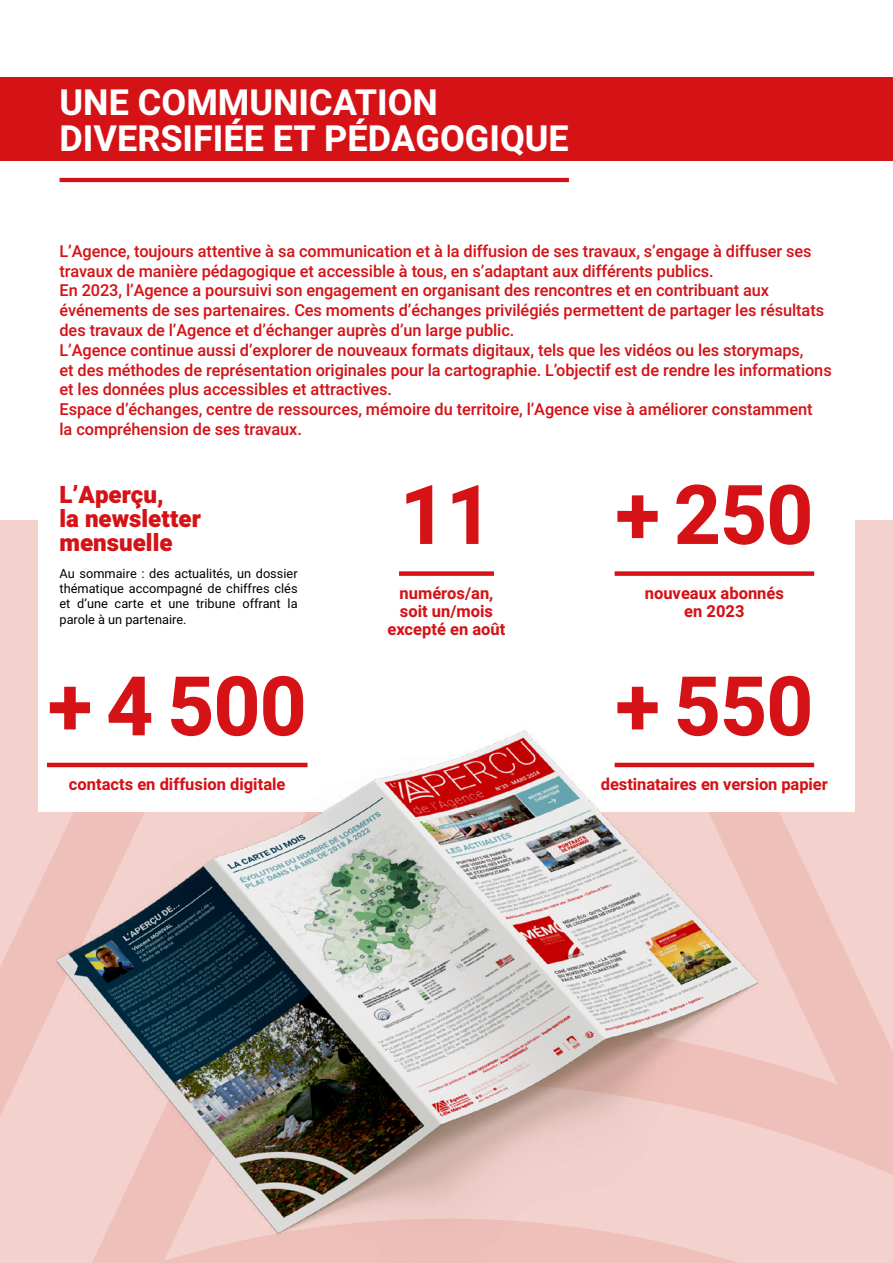
<style>
.page{position:relative;width:893px;height:1263px;background:#fff}
.page>*{position:absolute;margin:0;border:0;box-sizing:border-box;transform-origin:0 0}
.t1{font:700 82.5px "Heebo";letter-spacing:-.015em;color:#d51317}
.t2{font:700 36px/36px "Heebo";color:#fff}
.t3{font:900 24px/24px "Heebo";color:#d51317}
.t4{font:500 16.5px/19.8px "Heebo";letter-spacing:-.005em;color:#d51317}
.t5{font:700 16.5px/18px "Heebo";color:#d51317;text-align:center}
.t6{font:12.75px/15.3px "Heebo";color:#000;text-align:justify}
</style>
<div class="page">
<div style="left:0;top:77px;width:893px;height:84px;background:#d51317"></div>
<div style="left:615px;top:571px;width:199px;height:5px;background:#d51317"></div>
<div style="left:399px;top:571px;width:95px;height:5px;background:#d51317"></div>
<img style="left:0;top:583px;width:893px;height:680px">
<hr style="left:60px;top:178px;width:509px;height:4px;background:#d51317">
<h2 class="t2" style="left:60px;top:85px;width:511px">UNE COMMUNICATION<br>DIVERSIFIÉE ET PÉDAGOGIQUE</h2>
<p class="t4" style="left:60px;top:241px;width:774px">L’Agence, toujours attentive à sa communication et à la diffusion de ses travaux, s’engage à diffuser ses travaux de manière pédagogique et accessible à tous, en s’adaptant aux différents publics.<br>En 2023, l’Agence a poursuivi son engagement en organisant des rencontres et en contribuant aux événements de ses partenaires. Ces moments d’échanges privilégiés permettent de partager les résultats des travaux de l’Agence et d’échanger auprès d’un large public.<br>L’Agence continue aussi d’explorer de nouveaux formats digitaux, tels que les vidéos ou les storymaps,<br>et des méthodes de représentation originales pour la cartographie. L’objectif est de rendre les informations et les données plus accessibles et attractives.<br>Espace d’échanges, centre de ressources, mémoire du territoire, l’Agence vise à améliorer constamment<br>la compréhension de ses travaux.</p>
<h3 class="t3" style="left:60px;top:483px;width:143px">L’Aperçu,<br>la newsletter mensuelle</h3>
<p class="t6" style="left:60px;top:566px;width:240px">Au sommaire : des actualités, un dossier thématique accompagné de chiffres clés et d’une carte et une tribune offrant la parole à un partenaire.</p>
<h1 class="t1" style="left:400px;top:457px;width:95px">11</h1>
<p class="t5" style="left:387px;top:584px;width:119px">numéros/an, soit un/mois excepté en août</p>
<h1 class="t1" style="left:615px;top:457px;width:200px">+ 250</h1>
<p class="t5" style="left:645px;top:584px;width:141px">nouveaux abonnés en 2023</p>
<h1 class="t1" style="left:48px;top:649px;width:261px">+4500</h1>
<h1 class="t1" style="left:615px;top:649px;width:200px">+ 550</h1>
<p class="t5" style="left:69px;top:776px;width:218px">contacts en diffusion digitale</p>
<p class="t5" style="left:601px;top:776px;width:229px">destinataires en version papier</p>
</div>
